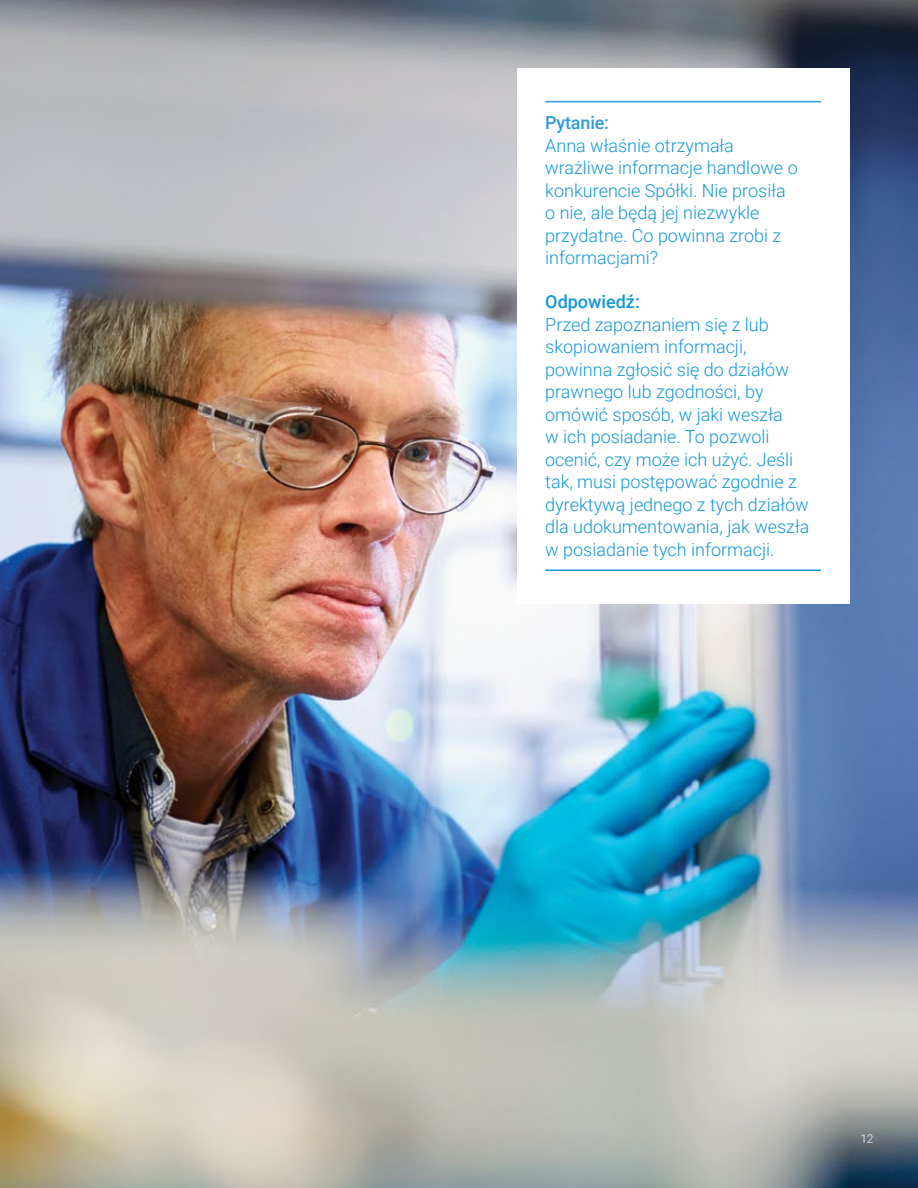
<style>
.page{position:relative;width:918px;height:1188px;background:#fff}
.page>*{position:absolute;margin:0;border:0;box-sizing:border-box;transform-origin:0 0}
.t1{font:300 18px/22.5px "Roboto";color:#1497d5}
.t2{font:500 18px "Roboto";color:#1497d5}
.t3{font:500 18px "Roboto";letter-spacing:-.01em;color:#319ad5}
.t4{font:300 12px "Roboto";color:#fff}
</style>
<div class="page">
<img style="left:0;top:0;width:918px;height:1188px">
<div style="left:517px;top:69px;width:332px;height:535px;background:#fff"></div>
<hr style="left:545px;top:101px;width:276px;height:1px;background:#319ad5">
<hr style="left:545px;top:569px;width:276px;height:2px;background:#1497d5">
<p class="t3" style="left:545px;top:110px;width:65px">Pytanie:</p>
<p class="t1" style="left:545px;top:134px;width:254px">Anna właśnie otrzymała wrażliwe informacje handlowe o konkurencie Spółki. Nie prosiła o nie, ale będą jej niezwykle przydatne. Co powinna zrobi z informacjami?</p>
<p class="t2" style="left:545px;top:289px;width:96px">Odpowiedź:</p>
<p class="t1" style="left:545px;top:313px;width:266px">Przed zapoznaniem się z lub skopiowaniem informacji, powinna zgłosić się do działów prawnego lub zgodności, by omówić sposób, w jaki weszła<br>w ich posiadanie. To pozwoli ocenić, czy może ich użyć. Jeśli tak, musi postępować zgodnie z dyrektywą jednego z tych działów dla udokumentowania, jak weszła w posiadanie tych informacji.</p>
<p class="t4" style="left:861px;top:1131px;width:14px">12</p>
</div>
